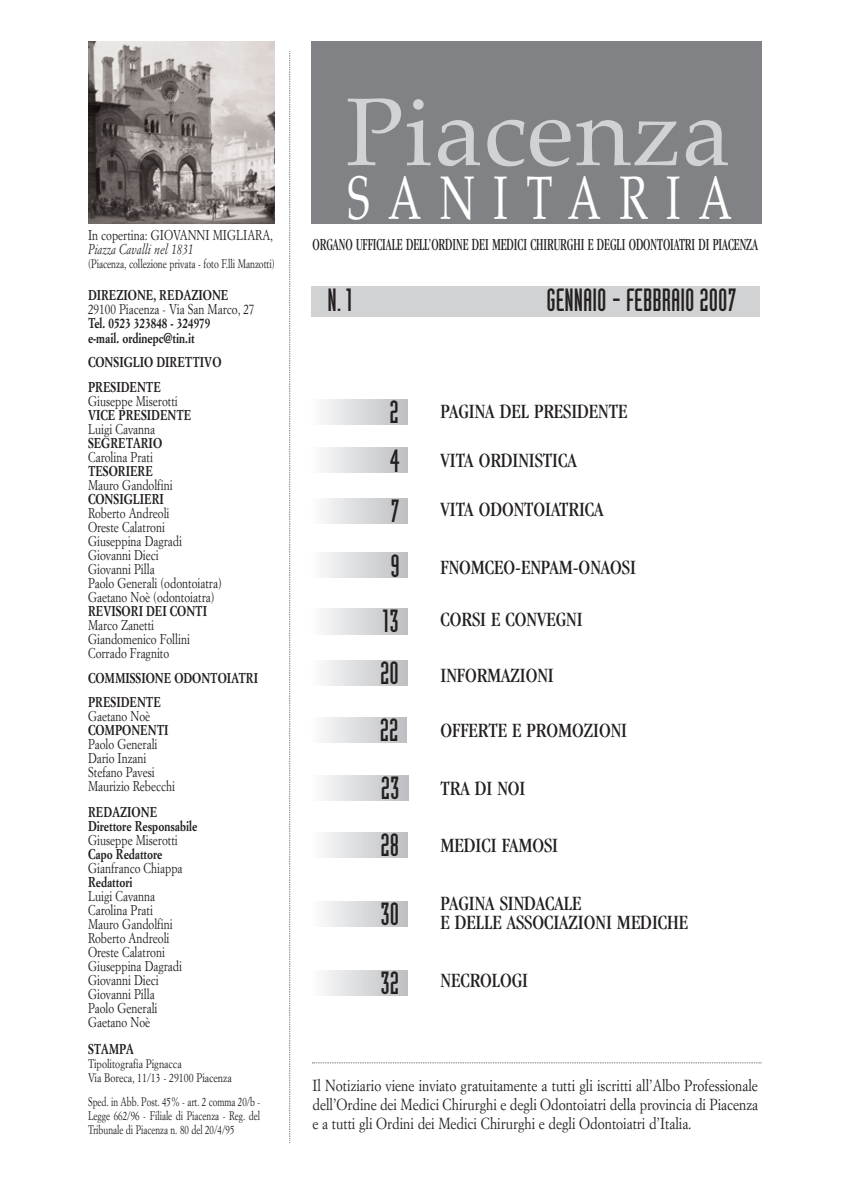
<style>
.page{position:relative;width:844px;height:1191px;background:#fff}
.page>*{position:absolute;margin:0;border:0;box-sizing:border-box;transform-origin:0 0}
.t1{font:96.25px "Palatino";letter-spacing:.015em;color:#d1d2d4}
.t2{font:61.25px "Palatino";letter-spacing:.425em;color:#fff;scale:.7 1}
.t3{font:31.5px/57.4px "Industria Solid A";color:#231f20}
.t4{font:condensed 21px/19.2px "Garamond";color:#231f20}
.t5{font:condensed 17.5px "Garamond";color:#231f20;scale:.75 1}
.t6{font:15.75px/18.9px "Simoncini Garamond";color:#231f20;text-align:justify;scale:.86 1}
.t7{font:14px/14px "Simoncini Garamond";color:#231f20;scale:.8 1}
.t8{font:700 14px/24.5px "Simoncini Garamond";color:#231f20;scale:.8 1}
.t9{font:italic 14px "Simoncini Garamond";color:#231f20;scale:.8 1}
.t10{font:12.25px/14px "Simoncini Garamond";color:#231f20;text-align:justify;scale:.73 1}
.t11{font:12.25px/14px "Simoncini Garamond";color:#231f20;scale:.8 1}
.t12{font:12.25px "Simoncini Garamond";color:#231f20;scale:.75 1}
</style>
<div class="page">
<div style="left:311px;top:286px;width:448px;height:30px;background:#d1d2d4"></div>
<div style="left:311px;top:41px;width:450px;height:183px;background:#808285"></div>
<img style="left:88px;top:41px;width:187px;height:182px">
<div style="left:311px;top:399px;width:96px;height:25px;background:linear-gradient(to right,#fcfcfd,#bec0c2)"></div>
<div style="left:311px;top:447px;width:96px;height:25px;background:linear-gradient(to right,#fcfcfd,#bec0c2)"></div>
<div style="left:311px;top:609px;width:96px;height:25px;background:linear-gradient(to right,#fcfcfd,#bec0c2)"></div>
<div style="left:311px;top:661px;width:96px;height:25px;background:linear-gradient(to right,#fcfcfd,#bec0c2)"></div>
<div style="left:310px;top:717px;width:97px;height:25px;background:linear-gradient(to right,#fcfdfd,#bdbfc1)"></div>
<div style="left:311px;top:775px;width:97px;height:26px;background:linear-gradient(to right,#fdfdfd,#bdbfc1)"></div>
<div style="left:311px;top:832px;width:96px;height:25px;background:linear-gradient(to right,#fcfdfd,#bfc0c2)"></div>
<div style="left:311px;top:901px;width:96px;height:25px;background:linear-gradient(to right,#fcfdfd,#bfc0c2)"></div>
<div style="left:311px;top:970px;width:96px;height:25px;background:linear-gradient(to right,#fcfdfd,#bfc0c2)"></div>
<div style="left:311px;top:498px;width:96px;height:25px;background:linear-gradient(to right,#fcfcfd,#bec0c2)"></div>
<div style="left:311px;top:552px;width:96px;height:25px;background:linear-gradient(to right,#fcfcfd,#bec0c2)"></div>
<svg style="left:289px;top:51px;width:1px;height:1092px"></svg>
<svg style="left:312px;top:1062px;width:449px;height:1px"></svg>
<p class="t7" style="left:88px;top:229px;width:233px">In copertina: GIOVANNI MIGLIARA,</p>
<p class="t9" style="left:88px;top:243px;width:133px">Piazza Cavalli nel 1831</p>
<p class="t12" style="left:88px;top:258px;width:251px">(Piacenza, collezione privata - foto F.lli Manzotti)</p>
<p class="t8" style="left:88px;top:284px;width:177px">DIREZIONE, REDAZIONE</p>
<p class="t7" style="left:88px;top:303px;width:210px">29100 Piacenza - Via San Marco, 27</p>
<p class="t8" style="left:88px;top:317px;width:154px;line-height:14.2px">Tel. 0523 323848 - 324979 e-mail. ordinepc@tin.it</p>
<p class="t8" style="left:88px;top:351px;width:168px">CONSIGLIO DIRETTIVO<br>PRESIDENTE</p>
<p class="t7" style="left:88px;top:395px;width:114px">Giuseppe Miserotti</p>
<p class="t8" style="left:88px;top:404px;width:131px">VICE PRESIDENTE</p>
<p class="t7" style="left:88px;top:423px;width:85px">Luigi Cavanna</p>
<p class="t8" style="left:88px;top:432px;width:94px">SEGRETARIO</p>
<p class="t7" style="left:88px;top:451px;width:83px">Carolina Prati</p>
<p class="t8" style="left:88px;top:460px;width:83px">TESORIERE</p>
<p class="t7" style="left:88px;top:479px;width:107px">Mauro Gandolfini</p>
<p class="t8" style="left:88px;top:488px;width:96px">CONSIGLIERI</p>
<p class="t7" style="left:88px;top:507px;width:169px">Roberto Andreoli<br>Oreste Calatroni<br>Giuseppina Dagradi<br>Giovanni Dieci<br>Giovanni Pilla<br>Paolo Generali (odontoiatra)<br>Gaetano Noè (odontoiatra)</p>
<p class="t8" style="left:88px;top:600px;width:150px">REVISORI DEI CONTI</p>
<p class="t7" style="left:88px;top:619px;width:129px">Marco Zanetti<br>Giandomenico Follini<br>Corrado Fragnito</p>
<p class="t8" style="left:88px;top:666px;width:214px">COMMISSIONE ODONTOIATRI<br>PRESIDENTE</p>
<p class="t7" style="left:88px;top:710px;width:79px">Gaetano Noè</p>
<p class="t8" style="left:88px;top:719px;width:102px">COMPONENTI</p>
<p class="t7" style="left:88px;top:738px;width:110px">Paolo Generali<br>Dario Inzani<br>Stefano Pavesi<br>Maurizio Rebecchi</p>
<p class="t8" style="left:88px;top:806px;width:138px;line-height:14px">REDAZIONE<br>Direttore Responsabile</p>
<p class="t7" style="left:88px;top:834px;width:114px">Giuseppe Miserotti</p>
<p class="t8" style="left:88px;top:843px;width:95px">Capo Redattore</p>
<p class="t7" style="left:88px;top:862px;width:120px">Gianfranco Chiappa</p>
<p class="t8" style="left:88px;top:871px;width:57px">Redattori</p>
<p class="t7" style="left:88px;top:890px;width:119px">Luigi Cavanna<br>Carolina Prati<br>Mauro Gandolfini<br>Roberto Andreoli<br>Oreste Calatroni<br>Giuseppina Dagradi<br>Giovanni Dieci<br>Giovanni Pilla<br>Paolo Generali<br>Gaetano Noè</p>
<p class="t8" style="left:88px;top:1037px;width:59px">STAMPA</p>
<p class="t11" style="left:88px;top:1057px;width:181px">Tipolitografia Pignacca<br>Via Boreca, 11/13 - 29100 Piacenza</p>
<p class="t10" style="left:88px;top:1095px;width:237px">Sped. in Abb. Post. 45% - art. 2 comma 20/b - Legge 662/96 - Filiale di Piacenza - Reg. del Tribunale di Piacenza n. 80 del 20/4/95</p>
<h1 class="t1" style="left:345px;top:95px;width:386px">Piacenza</h1>
<h2 class="t2" style="left:347px;top:174px;width:551px">SANITARIA</h2>
<p class="t5" style="left:312px;top:238px;width:595px">ORGANO UFFICIALE DELL’ORDINE DEI MEDICI CHIRURGHI E DEGLI ODONTOIATRI DI PIACENZA</p>
<h3 class="t3" style="left:327px;top:273px;width:27px">N. 1</h3>
<h3 class="t3" style="left:546px;top:273px;width:192px">GENNAIO - FEBBRAIO 2007</h3>
<h3 class="t3" style="left:389px;top:390px;width:11px;line-height:47.8px">2<br>2</h3>
<h3 class="t3" style="left:389px;top:437px;width:12px;line-height:50.4px">4<br>27</h3>
<h3 class="t3" style="left:389px;top:538px;width:12px">29</h3>
<h3 class="t3" style="left:380px;top:597px;width:20px;line-height:51.8px">13<br>20</h3>
<h3 class="t3" style="left:379px;top:703px;width:21px;text-align:justify">22<br>23<br>28</h3>
<h3 class="t3" style="left:380px;top:881px;width:20px;line-height:69.1px">30<br>32</h3>
<h3 class="t4" style="left:440px;top:403px;width:188px">PAGINA DEL PRESIDENTE</h3>
<h3 class="t4" style="left:440px;top:452px;width:138px">VITA ORDINISTICA</h3>
<h3 class="t4" style="left:440px;top:501px;width:164px">VITA ODONTOIATRICA</h3>
<h3 class="t4" style="left:440px;top:559px;width:197px">FNOMCEO-ENPAM-ONAOSI</h3>
<h3 class="t4" style="left:440px;top:612px;width:144px">CORSI E CONVEGNI</h3>
<h3 class="t4" style="left:440px;top:668px;width:115px">INFORMAZIONI</h3>
<h3 class="t4" style="left:440px;top:722px;width:188px">OFFERTE E PROMOZIONI</h3>
<h3 class="t4" style="left:440px;top:780px;width:86px">TRA DI NOI</h3>
<h3 class="t4" style="left:440px;top:837px;width:119px">MEDICI FAMOSI</h3>
<h3 class="t4" style="left:440px;top:895px;width:249px">PAGINA SINDACALE<br>E DELLE ASSOCIAZIONI MEDICHE</h3>
<h3 class="t4" style="left:440px;top:972px;width:89px">NECROLOGI</h3>
<p class="t6" style="left:312px;top:1077px;width:519px">Il Notiziario viene inviato gratuitamente a tutti gli iscritti all’Albo Professionale dell’Ordine dei Medici Chirurghi e degli Odontoiatri della provincia di Piacenza e a tutti gli Ordini dei Medici Chirurghi e degli Odontoiatri d’Italia.</p>
</div>
